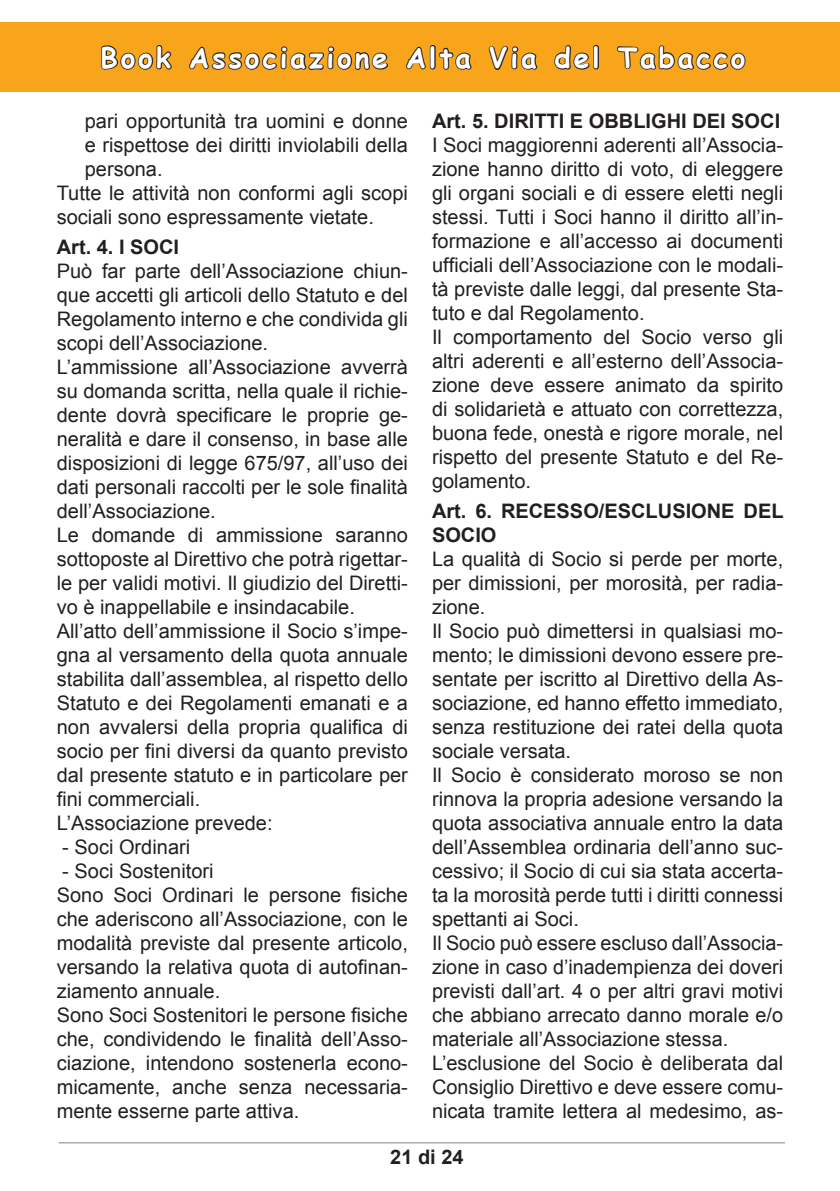
<style>
.page{position:relative;width:840px;height:1191px;background:#fff}
.page>*{position:absolute;margin:0;border:0;box-sizing:border-box;transform-origin:0 0}
.t1{font:700 28px "Comic Sans MS";letter-spacing:.1em;color:#fff}
.t2{font:20px/24px "Arial";color:#231f20;text-align:justify}
.t3{font:700 20px/24px "Arial";color:#231f20}
</style>
<div class="page">
<div style="left:0;top:22px;width:839px;height:70px;background:#f9a51b"></div>
<svg style="left:101px;top:45px;width:71px;height:25px"></svg>
<svg style="left:189px;top:46px;width:199px;height:24px"></svg>
<svg style="left:406px;top:45px;width:66px;height:25px"></svg>
<svg style="left:488px;top:46px;width:50px;height:24px"></svg>
<svg style="left:554px;top:45px;width:45px;height:25px"></svg>
<svg style="left:616px;top:45px;width:130px;height:25px"></svg>
<hr style="left:59px;top:1142px;width:725px;height:1px;background:#828487">
<h1 class="t1" style="left:100px;top:37px;width:646px">Book Associazione Alta Via del Tabacco</h1>
<p class="t2" style="left:85px;top:109px;width:324px">pari opportunità tra uomini e donne e rispettose dei diritti inviolabili della persona.</p>
<p class="t2" style="left:57px;top:181px;width:352px">Tutte le attività non conformi agli scopi sociali sono espressamente vietate.</p>
<p class="t3" style="left:57px;top:235px;width:124px">Art. 4. I SOCI</p>
<p class="t2" style="left:57px;top:259px;width:352px">Può far parte dell’Associazione chiun&shy;que accetti gli articoli dello Statuto e del Regolamento interno e che condivida gli scopi dell’Associazione.</p>
<p class="t2" style="left:57px;top:355px;width:352px">L’ammissione all’Associazione avverrà su domanda scritta, nella quale il richie&shy;dente dovrà specificare le proprie ge&shy;neralità e dare il consenso, in base alle disposizioni di legge 675/97, all’uso dei dati personali raccolti per le sole finalità dell’Associazione.</p>
<p class="t2" style="left:57px;top:523px;width:352px">Le domande di ammissione saranno sottoposte al Direttivo che potrà rigettar&shy;le per validi motivi. Il giudizio del Diretti&shy;vo è inappellabile e insindacabile.</p>
<p class="t2" style="left:57px;top:619px;width:352px">All’atto dell’ammissione il Socio s’impe&shy;gna al versamento della quota annuale stabilita dall’assemblea, al rispetto dello Statuto e dei Regolamenti emanati e a non avvalersi della propria qualifica di socio per fini diversi da quanto previsto dal presente statuto e in particolare per fini commerciali.</p>
<p class="t2" style="left:57px;top:811px;width:217px">L’Associazione prevede:</p>
<p class="t2" style="left:62px;top:835px;width:129px">- Soci Ordinari</p>
<p class="t2" style="left:62px;top:859px;width:153px">- Soci Sostenitori</p>
<p class="t2" style="left:57px;top:883px;width:352px">Sono Soci Ordinari le persone fisiche che aderiscono all’Associazione, con le modalità previste dal presente articolo, versando la relativa quota di autofinan&shy;ziamento annuale.</p>
<p class="t2" style="left:57px;top:1003px;width:352px">Sono Soci Sostenitori le persone fisiche che, condividendo le finalità dell’Asso&shy;ciazione, intendono sostenerla econo&shy;micamente, anche senza necessaria&shy;mente esserne parte attiva.</p>
<p class="t3" style="left:432px;top:110px;width:349px">Art. 5. DIRITTI E OBBLIGHI DEI SOCI</p>
<p class="t2" style="left:432px;top:133px;width:352px">I Soci maggiorenni aderenti all’Associa&shy;zione hanno diritto di voto, di eleggere gli organi sociali e di essere eletti negli stessi. Tutti i Soci hanno il diritto all’in&shy;formazione e all’accesso ai documenti ufficiali dell’Associazione con le modali&shy;tà previste dalle leggi, dal presente Sta&shy;tuto e dal Regolamento.</p>
<p class="t2" style="left:432px;top:325px;width:352px">Il comportamento del Socio verso gli altri aderenti e all’esterno dell’Associa&shy;zione deve essere animato da spirito di solidarietà e attuato con correttezza, buona fede, onestà e rigore morale, nel rispetto del presente Statuto e del Re&shy;golamento.</p>
<p class="t3" style="left:432px;top:499px;width:353px">Art. 6. RECESSO/ESCLUSIONE DEL<br>SOCIO</p>
<p class="t2" style="left:432px;top:547px;width:352px">La qualità di Socio si perde per morte, per dimissioni, per morosità, per radia&shy;zione.</p>
<p class="t2" style="left:432px;top:619px;width:352px">Il Socio può dimettersi in qualsiasi mo&shy;mento; le dimissioni devono essere pre&shy;sentate per iscritto al Direttivo della As&shy;sociazione, ed hanno effetto immediato, senza restituzione dei ratei della quota sociale versata.</p>
<p class="t2" style="left:432px;top:763px;width:352px">Il Socio è considerato moroso se non rinnova la propria adesione versando la quota associativa annuale entro la data dell’Assemblea ordinaria dell’anno suc&shy;cessivo; il Socio di cui sia stata accerta&shy;ta la morosità perde tutti i diritti connessi spettanti ai Soci.</p>
<p class="t2" style="left:432px;top:931px;width:352px">Il Socio può essere escluso dall’Associa&shy;zione in caso d’inadempienza dei doveri previsti dall’art. 4 o per altri gravi motivi che abbiano arrecato danno morale e/o materiale all’Associazione stessa.</p>
<p class="t2" style="left:432px;top:1051px;width:352px">L’esclusione del Socio è deliberata dal Consiglio Direttivo e deve essere comu&shy;nicata tramite lettera al medesimo, as-</p>
<p class="t3" style="left:390px;top:1145px;width:75px">21 di 24</p>
</div>
